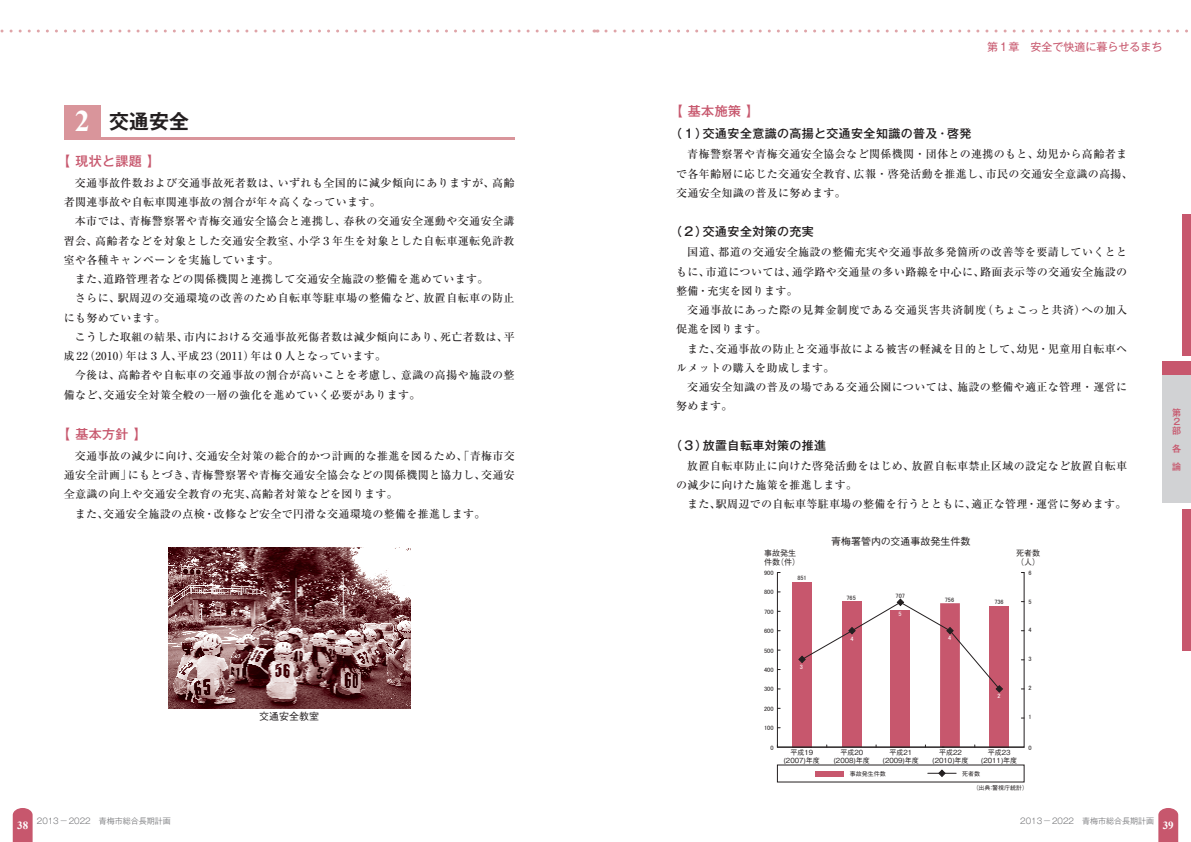
<style>
.page{position:relative;width:1191px;height:842px;background:#fff}
.page>*{position:absolute;margin:0;border:0;box-sizing:border-box;transform-origin:0 0}
.t1{font:700 30px "Times New Roman";color:#fff}
.t2{font:700 20px "Gothic MB101 Pr 6 N De";color:#231f20}
.t3{font:500 13px "Gothic MB101 Pr 6 N";letter-spacing:.03em;color:#c7576d}
.t4{font:500 12px "Gothic MB101 Pr 6 N";letter-spacing:.03em;color:#231f20}
.t5{font:500 11px/19.2px "Ryumin Pr 6 N";letter-spacing:.03em;color:#231f20}
.t6{font:11px "Gothic MB101 Pr 6 N";color:#c7576d}
.t7{font:500 10px "Gothic BBB Pro";color:#231f20}
.t8{font:500 9px/9px "Gothic MB101 Pr 6 N";color:#c7576d;text-align:justify}
.t9{font:300 8px "Gothic MB101 Pr 6 N";color:#6c6d70}
.t10{font:500 8px/9.6px "Gothic BBB Pro";color:#231f20}
.t11{font:500 7px/7.1px "Gothic BBB Pro";color:#231f20;text-align:center}
.t12{font:6.3px "MS P Gothic";color:#231f20}
.t13{font:6.3px "MS P Gothic";color:#fff}
.t14{font:500 6px "Gothic BBB Pro";color:#231f20}
.s1{font-family:"Times New Roman";font-weight:700;font-size:11px;color:#fff}
</style>
<div class="page">
<svg style="left:13px;top:808px;width:20px;height:34px"></svg>
<svg style="left:1158px;top:808px;width:20px;height:34px"></svg>
<div style="left:1162px;top:361px;width:29px;height:15px;background:#c7576d"></div>
<div style="left:1182px;top:509px;width:9px;height:142px;background:#c7576d"></div>
<div style="left:1162px;top:376px;width:29px;height:127px;background:#d1d2d4"></div>
<div style="left:1182px;top:214px;width:9px;height:142px;background:#c7576d"></div>
<svg style="left:0;top:30px;width:598px;height:3px"></svg>
<svg style="left:606px;top:30px;width:582px;height:3px"></svg>
<div style="left:64px;top:105px;width:37px;height:32px;background:#d9959b"></div>
<hr style="left:64px;top:137px;width:450px;height:3px;background:#d9959b">
<div style="left:792px;top:582px;width:20px;height:165px;background:#c7576d"></div>
<div style="left:842px;top:601px;width:20px;height:146px;background:#c7576d"></div>
<div style="left:890px;top:610px;width:20px;height:137px;background:#c7576d"></div>
<div style="left:940px;top:603px;width:20px;height:144px;background:#c7576d"></div>
<div style="left:989px;top:606px;width:20px;height:141px;background:#c7576d"></div>
<hr style="left:777px;top:747px;width:247px;height:1px;background:#231f20">
<svg style="left:798px;top:599px;width:204px;height:93px"></svg>
<div style="left:815px;top:771px;width:28px;height:5px;background:#c7576d"></div>
<svg style="left:927px;top:770px;width:29px;height:7px"></svg>
<img style="left:168px;top:547px;width:242px;height:161px">
<p class="t6" style="left:987px;top:37px;width:177px">第1章　安全で快適に暮らせるまち</p>
<h1 class="t1" style="left:75px;top:104px;width:16px">2</h1>
<p class="t3" style="left:670px;top:101px;width:91px">【基本施策】</p>
<p class="t4" style="left:670px;top:124px;width:303px">（１）交通安全意識の高揚と交通安全知識の普及・啓発</p>
<p class="t5" style="left:676px;top:144px;width:458px;text-indent:11px">青梅警察署や青梅交通安全協会など関係機関・団体との連携のもと、幼児から高齢者まで各年齢層に応じた交通安全教育、広報・啓発活動を推進し、市民の交通安全意識の高揚、交通安全知識の普及に努めます。</p>
<p class="t4" style="left:670px;top:222px;width:145px">（２）交通安全対策の充実</p>
<p class="t5" style="left:676px;top:242px;width:452px;text-align:justify;text-indent:11px">国道、都道の交通安全施設の整備充実や交通事故多発箇所の改善等を要請していくとともに、市道については、通学路や交通量の多い路線を中心に、路面表示等の交通安全施設の整備・充実を図ります。</p>
<p class="t5" style="left:676px;top:300px;width:452px;text-indent:11px">交通事故にあった際の見舞金制度である交通災害共済制度（ちょこっと共済）への加入促進を図ります。</p>
<p class="t5" style="left:676px;top:338px;width:452px;text-indent:11px">また、交通事故の防止と交通事故による被害の軽減を目的として、幼児・児童用自転車ヘルメットの購入を助成します。</p>
<p class="t5" style="left:676px;top:377px;width:452px;text-indent:11px">交通安全知識の普及の場である交通公園については、施設の整備や適正な管理・運営に努めます。</p>
<p class="t4" style="left:670px;top:435px;width:157px">（３）放置自転車対策の推進</p>
<p class="t5" style="left:676px;top:456px;width:452px;text-indent:11px">放置自転車防止に向けた啓発活動をはじめ、放置自転車禁止区域の設定など放置自転車の減少に向けた施策を推進します。</p>
<p class="t5" style="left:687px;top:494px;width:441px">また、駅周辺での自転車等駐車場の整備を行うとともに、適正な管理・運営に努めます。</p>
<h2 class="t2" style="left:109px;top:105px;width:81px">交通安全</h2>
<p class="t3" style="left:57px;top:150px;width:104px">【現状と課題】</p>
<p class="t5" style="left:64px;top:173px;width:452px;text-indent:11px">交通事故件数および交通事故死者数は、いずれも全国的に減少傾向にありますが、高齢者関連事故や自転車関連事故の割合が年々高くなっています。</p>
<p class="t5" style="left:75px;top:211px;width:441px">本市では、青梅警察署や青梅交通安全協会と連携し、春秋の交通安全運動や交通安全講</p>
<p class="t5" style="left:64px;top:230px;width:452px">習会、高齢者などを対象とした交通安全教室、小学３年生を対象とした自転車運転免許教</p>
<p class="t5" style="left:64px;top:250px;width:216px">室や各種キャンペーンを実施しています。</p>
<p class="t5" style="left:75px;top:269px;width:415px">また、道路管理者などの関係機関と連携して交通安全施設の整備を進めています。</p>
<p class="t5" style="left:75px;top:288px;width:441px">さらに、駅周辺の交通環境の改善のため自転車等駐車場の整備など、放置自転車の防止</p>
<p class="t5" style="left:64px;top:307px;width:103px">にも努めています。</p>
<p class="t5" style="left:75px;top:327px;width:441px">こうした取組の結果、市内における交通事故死傷者数は減少傾向にあり、死亡者数は、平</p>
<p class="t5" style="left:64px;top:346px;width:324px">成22（2010）年は３人、平成23（2011）年は０人となっています。</p>
<p class="t5" style="left:75px;top:365px;width:441px">今後は、高齢者や自転車の交通事故の割合が高いことを考慮し、意識の高揚や施設の整</p>
<p class="t5" style="left:64px;top:384px;width:358px">備など、交通安全対策全般の一層の強化を進めていく必要があります。</p>
<p class="t3" style="left:57px;top:423px;width:91px">【基本方針】</p>
<p class="t5" style="left:75px;top:446px;width:441px">交通事故の減少に向け、交通安全対策の総合的かつ計画的な推進を図るため、「青梅市交</p>
<p class="t5" style="left:64px;top:465px;width:452px">通安全計画」にもとづき、青梅警察署や青梅交通安全協会などの関係機関と協力し、交通安</p>
<p class="t5" style="left:64px;top:484px;width:336px">全意識の向上や交通安全教育の充実、高齢者対策などを図ります。</p>
<p class="t5" style="left:75px;top:503px;width:412px">また、交通安全施設の点検・改修など安全で円滑な交通環境の整備を推進します。</p>
<p class="t7" style="left:831px;top:533px;width:141px">青梅署管内の交通事故発生件数</p>
<p class="t10" style="left:764px;top:547px;width:37px">事故発生件数（件）</p>
<p class="t10" style="left:1016px;top:547px;width:25px">死者数（人）</p>
<p class="t7" style="left:259px;top:708px;width:61px">交通安全教室</p>
<p class="t12" style="left:764px;top:569px;width:11px">900</p>
<p class="t12" style="left:797px;top:575px;width:11px">851</p>
<p class="t12" style="left:1028px;top:569px;width:5px">6</p>
<p class="t12" style="left:764px;top:589px;width:11px">800</p>
<p class="t12" style="left:846px;top:594px;width:11px">765</p>
<p class="t12" style="left:895px;top:592px;width:11px">707</p>
<p class="t12" style="left:944px;top:596px;width:11px">756</p>
<p class="t12" style="left:994px;top:599px;width:11px">736</p>
<p class="t12" style="left:1028px;top:598px;width:5px">5</p>
<p class="t12" style="left:764px;top:608px;width:11px">700</p>
<p class="t13" style="left:898px;top:611px;width:5px">5</p>
<p class="t12" style="left:764px;top:628px;width:11px">600</p>
<p class="t12" style="left:1028px;top:627px;width:5px">4</p>
<p class="t13" style="left:850px;top:635px;width:5px">4</p>
<p class="t13" style="left:948px;top:634px;width:5px">4</p>
<p class="t12" style="left:764px;top:647px;width:11px">500</p>
<p class="t12" style="left:1028px;top:656px;width:5px">3</p>
<p class="t12" style="left:764px;top:666px;width:11px">400</p>
<p class="t13" style="left:800px;top:664px;width:5px">3</p>
<p class="t12" style="left:764px;top:686px;width:11px">300</p>
<p class="t12" style="left:1028px;top:685px;width:5px">2</p>
<p class="t13" style="left:997px;top:693px;width:5px">2</p>
<p class="t12" style="left:764px;top:705px;width:11px">200</p>
<p class="t12" style="left:1028px;top:714px;width:5px">1</p>
<p class="t12" style="left:764px;top:725px;width:11px">100</p>
<p class="t12" style="left:770px;top:744px;width:5px">0</p>
<p class="t12" style="left:1028px;top:744px;width:5px">0</p>
<p class="t11" style="left:783px;top:748px;width:38px">平成19 (2007)年度</p>
<p class="t11" style="left:833px;top:748px;width:38px">平成20 (2008)年度</p>
<p class="t11" style="left:882px;top:748px;width:38px">平成21 (2009)年度</p>
<p class="t11" style="left:932px;top:748px;width:38px">平成22 (2010)年度</p>
<p class="t11" style="left:981px;top:748px;width:38px">平成23 (2011)年度</p>
<p class="t14" style="left:972px;top:783px;width:57px">（出典：警視庁統計）</p>
<p class="t14" style="left:849px;top:769px;width:37px">事故発生件数</p>
<p class="t14" style="left:962px;top:769px;width:19px">死者数</p>
<p class="t8" style="left:1172px;top:407px;width:10px">第2部</p>
<p class="t8" style="left:1172px;top:439px;width:10px;line-height:18px">各論</p>
<p class="t9" style="left:17px;top:814px;width:155px"><span class="s1">38</span> 2013－2022　青梅市総合長期計画</p>
<p class="t9" style="left:1020px;top:814px;width:155px">2013－2022　青梅市総合長期計画 <span class="s1">39</span></p>
</div>
